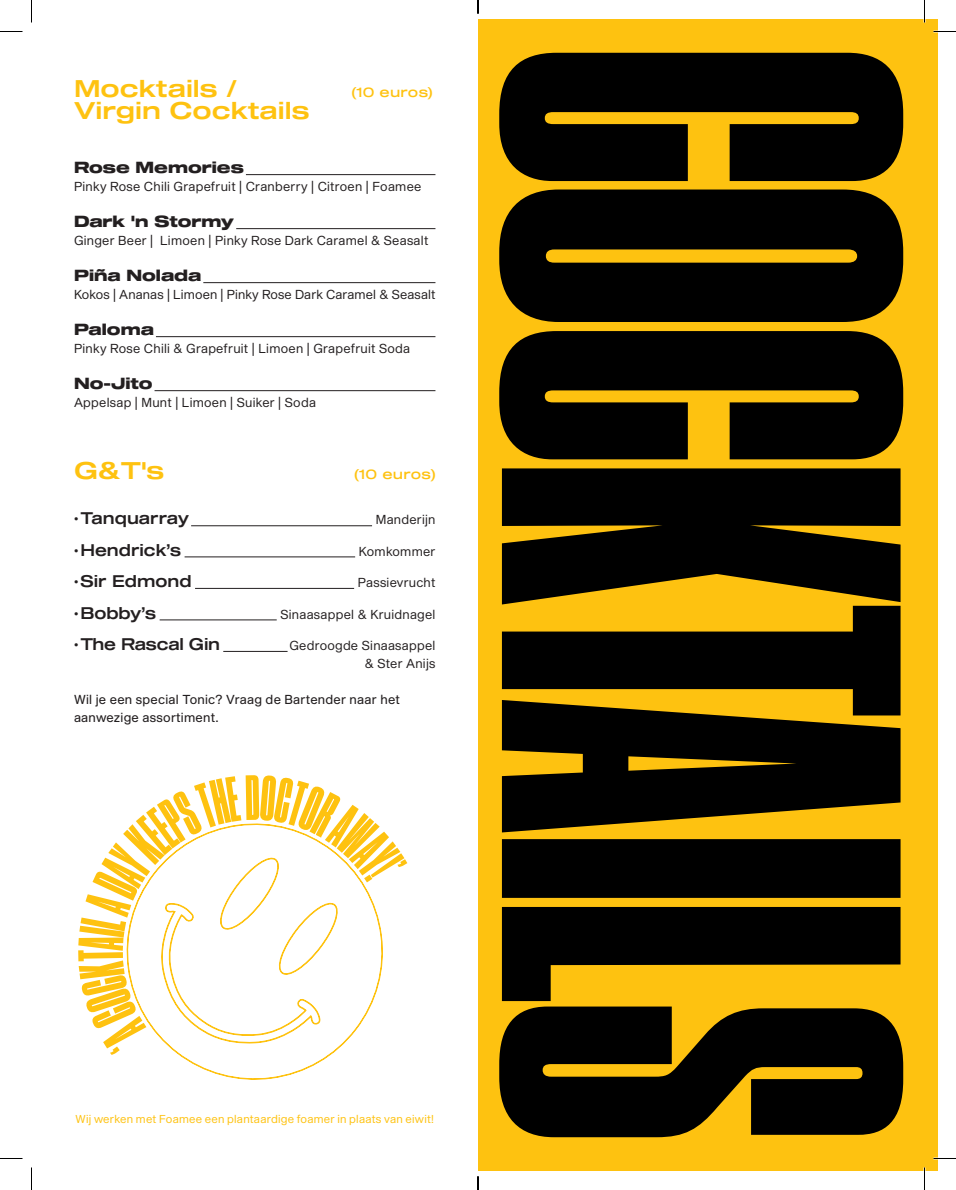
<style>
.page{position:relative;width:956px;height:1190px;background:#fff}
.page>*{position:absolute;margin:0;border:0;box-sizing:border-box;transform-origin:0 0}
.t1{font:23.7px/22.5px "Shapiro 55 Middle Extd";color:#fec210}
.t2{font:16.5px "Shapiro 55 Middle Wide";color:#231f20}
.t3{font:15.75px "Shapiro 75 Heavy Extd";color:#231f20}
.t4{font:13.5px "Shapiro 45 Welter Extd";letter-spacing:.02em;color:#fec210}
.t5{font:12.75px/18px "Shapiro 35 Feather";letter-spacing:.02em;color:#231f20;text-align:right}
.t6{font:12.75px/18px "Shapiro 45 Welter";letter-spacing:.02em;color:#231f20}
.t7{font:11.25px "Shapiro 35 Feather";letter-spacing:.02em;color:#fec210}
</style>
<div class="page">
<hr style="left:246px;top:174px;width:189px;height:1px;background:#231f20">
<hr style="left:236px;top:228px;width:199px;height:1px;background:#231f20">
<hr style="left:203px;top:282px;width:232px;height:1px;background:#231f20">
<hr style="left:156px;top:336px;width:279px;height:1px;background:#231f20">
<hr style="left:155px;top:390px;width:280px;height:1px;background:#231f20">
<hr style="left:191px;top:525px;width:181px;height:1px;background:#231f20">
<hr style="left:185px;top:556px;width:170px;height:1px;background:#231f20">
<hr style="left:195px;top:588px;width:159px;height:1px;background:#231f20">
<hr style="left:160px;top:619px;width:117px;height:1px;background:#231f20">
<hr style="left:223px;top:651px;width:65px;height:1px;background:#231f20">
<div style="left:478px;top:19px;width:459px;height:1152px;background:#fec210"></div>
<svg style="left:180px;top:1056px;width:149px;height:24px"></svg>
<svg style="left:499px;top:53px;width:404px;height:1084px;fill:#000"></svg>
<hr style="left:933px;top:1157px;width:23px;height:2px;background:#fff">
<hr style="left:923px;top:0;width:2px;height:22px;background:#fff">
<hr style="left:923px;top:1167px;width:2px;height:23px;background:#fff">
<svg style="left:0;top:31px;width:22px;height:1px"></svg>
<svg style="left:933px;top:31px;width:23px;height:1px"></svg>
<svg style="left:0;top:1158px;width:22px;height:1px"></svg>
<svg style="left:933px;top:1158px;width:23px;height:1px"></svg>
<svg style="left:31px;top:0;width:1px;height:22px"></svg>
<svg style="left:31px;top:1167px;width:1px;height:23px"></svg>
<svg style="left:924px;top:0;width:1px;height:22px"></svg>
<svg style="left:924px;top:1167px;width:1px;height:23px"></svg>
<svg style="left:477px;top:0;width:2px;height:13px"></svg>
<svg style="left:477px;top:1176px;width:2px;height:14px"></svg>
<svg style="left:126px;top:823px;width:257px;height:233px"></svg>
<h1 class="t1" style="left:74px;top:78px;width:237px">Mocktails /<br>Virgin Cocktails</h1>
<p class="t3" style="left:74px;top:156px;width:171px">Rose Memories</p>
<p class="t5" style="left:74px;top:178px;width:349px">Pinky Rose Chili Grapefruit | Cranberry | Citroen | Foamee</p>
<p class="t3" style="left:74px;top:210px;width:162px">Dark 'n Stormy</p>
<p class="t5" style="left:74px;top:232px;width:356px">Ginger Beer | Limoen | Pinky Rose Dark Caramel &amp; Seasalt</p>
<p class="t3" style="left:74px;top:264px;width:129px">Piña Nolada</p>
<p class="t5" style="left:74px;top:286px;width:363px">Kokos | Ananas | Limoen | Pinky Rose Dark Caramel &amp; Seasalt</p>
<p class="t3" style="left:74px;top:318px;width:81px">Paloma</p>
<p class="t5" style="left:74px;top:340px;width:338px">Pinky Rose Chili &amp; Grapefruit | Limoen | Grapefruit Soda</p>
<p class="t3" style="left:74px;top:372px;width:80px">No-Jito</p>
<p class="t5" style="left:74px;top:394px;width:243px">Appelsap | Munt | Limoen | Suiker | Soda</p>
<p class="t4" style="left:352px;top:82px;width:82px">(10 euros)</p>
<h1 class="t1" style="left:74px;top:460px;width:92px">G&amp;T's</h1>
<p class="t4" style="left:355px;top:465px;width:82px">(10 euros)</p>
<p class="t2" style="left:74px;top:506px;width:117px">·Tanquarray</p>
<p class="t5" style="left:376px;top:511px;width:61px">Manderijn</p>
<p class="t2" style="left:74px;top:538px;width:109px">·Hendrick’s</p>
<p class="t5" style="left:359px;top:543px;width:78px">Komkommer</p>
<p class="t2" style="left:74px;top:569px;width:119px">·Sir Edmond</p>
<p class="t5" style="left:358px;top:574px;width:79px">Passievrucht</p>
<p class="t2" style="left:74px;top:601px;width:84px">·Bobby’s</p>
<p class="t5" style="left:280px;top:606px;width:157px">Sinaasappel &amp; Kruidnagel</p>
<p class="t2" style="left:74px;top:632px;width:148px">·The Rascal Gin</p>
<p class="t5" style="left:289px;top:637px;width:148px">Gedroogde Sinaasappel &amp; Ster Anijs</p>
<p class="t6" style="left:74px;top:691px;width:327px">Wil je een special Tonic? Vraag de Bartender naar het aanwezige assortiment.</p>
<p class="t7" style="left:76px;top:1110px;width:360px">Wij werken met Foamee een plantaardige foamer in plaats van eiwit!</p>
</div>
